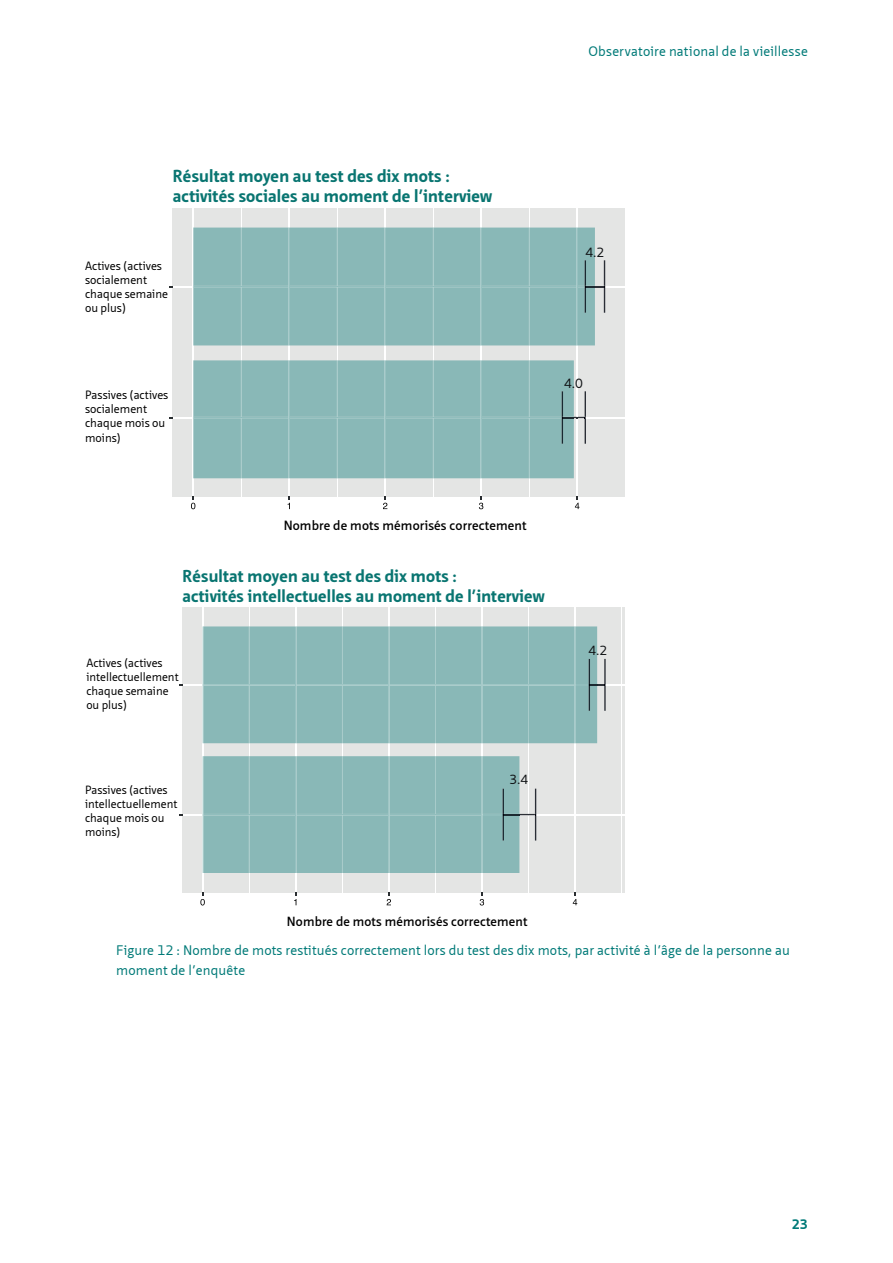
<style>
.page{position:relative;width:893px;height:1263px;background:#fff}
.page>*{position:absolute;margin:0;border:0;box-sizing:border-box;transform-origin:0 0}
.t1{font:700 16.95px/20.2px "Neue Sans Pro";letter-spacing:.01em;color:#097571}
.t2{font:700 16.8px/20.1px "Neue Sans Pro";letter-spacing:.01em;color:#097571}
.Legende{font:13.5px/19.5px "Neue Sans Pro";letter-spacing:.01em;color:#007a78}
.t3{font:700 13.5px "Neue Sans Pro";color:#007a78}
.t4{font:600 13.05px "Neue Sans Pro";letter-spacing:.01em;color:#000001}
.t5{font:13.05px "Neue Sans Pro";color:#111416}
.t6{font:600 12.9px "Neue Sans Pro";letter-spacing:.01em;color:#000001}
.t7{font:12.9px "Neue Sans Pro";color:#111416}
.t8{font:11.7px/14.1px "Neue Sans Pro";color:#000001}
.t9{font:11.55px/14px "Neue Sans Pro";color:#000001}
</style>
<div class="page">
<div style="left:173px;top:208px;width:452px;height:288px;background:#e4e5e4"></div>
<hr style="left:241px;top:208px;width:1px;height:288px;background:#fff">
<hr style="left:337px;top:208px;width:1px;height:288px;background:#fff">
<hr style="left:433px;top:208px;width:1px;height:288px;background:#fff">
<hr style="left:529px;top:208px;width:1px;height:288px;background:#fff">
<hr style="left:173px;top:417px;width:452px;height:1px;background:#fff">
<hr style="left:173px;top:286px;width:452px;height:1px;background:#fff">
<hr style="left:193px;top:208px;width:1px;height:288px;background:#fff">
<hr style="left:289px;top:208px;width:1px;height:288px;background:#fff">
<hr style="left:385px;top:208px;width:1px;height:288px;background:#fff">
<hr style="left:480px;top:208px;width:2px;height:288px;background:#fff">
<hr style="left:576px;top:208px;width:2px;height:288px;background:#fff">
<svg style="left:193px;top:360px;width:393px;height:118px;background:#8cb9b8"></svg>
<svg style="left:193px;top:228px;width:412px;height:117px;background:#8cb9b8"></svg>
<svg style="left:191px;top:496px;width:4px;height:13px"></svg>
<svg style="left:288px;top:496px;width:2px;height:13px"></svg>
<svg style="left:383px;top:496px;width:4px;height:13px"></svg>
<svg style="left:479px;top:496px;width:4px;height:13px"></svg>
<svg style="left:575px;top:496px;width:4px;height:13px"></svg>
<div style="left:183px;top:607px;width:442px;height:285px;background:#e4e5e4"></div>
<hr style="left:249px;top:607px;width:1px;height:285px;background:#fff">
<hr style="left:342px;top:607px;width:1px;height:285px;background:#fff">
<hr style="left:435px;top:607px;width:1px;height:285px;background:#fff">
<hr style="left:528px;top:607px;width:1px;height:285px;background:#fff">
<hr style="left:621px;top:607px;width:1px;height:285px;background:#fff">
<hr style="left:183px;top:814px;width:442px;height:1px;background:#fff">
<hr style="left:183px;top:684px;width:442px;height:1px;background:#fff">
<hr style="left:202px;top:607px;width:1px;height:285px;background:#fff">
<hr style="left:295px;top:607px;width:1px;height:285px;background:#fff">
<hr style="left:388px;top:607px;width:2px;height:285px;background:#fff">
<hr style="left:481px;top:607px;width:2px;height:285px;background:#fff">
<hr style="left:574px;top:607px;width:2px;height:285px;background:#fff">
<svg style="left:203px;top:756px;width:333px;height:117px;background:#8dbab9"></svg>
<svg style="left:203px;top:626px;width:403px;height:117px;background:#8cb9b8"></svg>
<svg style="left:200px;top:892px;width:5px;height:13px"></svg>
<svg style="left:294px;top:892px;width:2px;height:13px"></svg>
<svg style="left:387px;top:892px;width:4px;height:13px"></svg>
<svg style="left:480px;top:892px;width:4px;height:13px"></svg>
<svg style="left:573px;top:892px;width:4px;height:13px"></svg>
<p class="Legende" style="left:588px;top:41px;width:221px">Observatoire national de la vieillesse</p>
<p class="t1" style="left:173px;top:166px;width:321px">Résultat moyen au test des dix mots : activités sociales au moment de l’interview</p>
<p class="t8" style="left:85px;top:259px;width:85px">Actives (actives socialement chaque semaine ou plus)</p>
<p class="t8" style="left:85px;top:388px;width:85px">Passives (actives socialement chaque mois ou moins)</p>
<p class="t5" style="left:585px;top:244px;width:20px">4.2</p>
<p class="t5" style="left:564px;top:375px;width:20px">4.0</p>
<p class="t4" style="left:284px;top:516px;width:245px">Nombre de mots mémorisés correctement</p>
<p class="t2" style="left:183px;top:566px;width:364px">Résultat moyen au test des dix mots :<br>activités intellectuelles au moment de l’interview</p>
<p class="t9" style="left:86px;top:656px;width:94px">Actives (actives intellectuellement chaque semaine ou plus)</p>
<p class="t9" style="left:85px;top:783px;width:94px">Passives (actives intellectuellement chaque mois ou moins)</p>
<p class="t7" style="left:510px;top:771px;width:20px">3.4</p>
<p class="t7" style="left:589px;top:642px;width:20px">4.2</p>
<p class="t6" style="left:287px;top:912px;width:242px">Nombre de mots mémorisés correctement</p>
<p class="Legende" style="left:116px;top:940px;width:675px">Figure 12 : Nombre de mots restitués correctement lors du test des dix mots, par activité à l’âge de la personne au moment de l’enquête</p>
<p class="t3" style="left:792px;top:1215px;width:18px">23</p>
</div>
